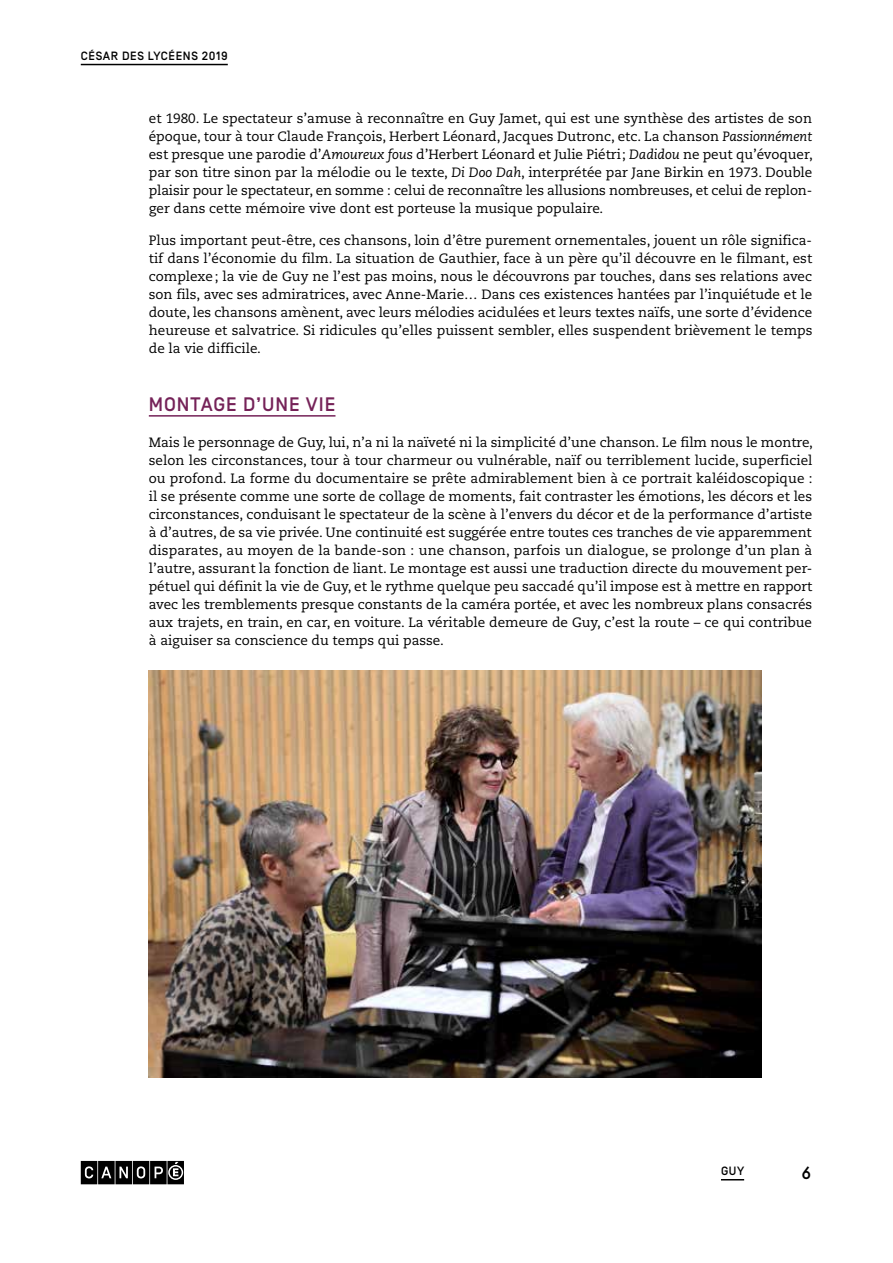
<style>
.page{position:relative;width:893px;height:1263px;background:#fff}
.page>*{position:absolute;margin:0;border:0;box-sizing:border-box;transform-origin:0 0}
.t1{font:500 19.5px "Simplon BP";letter-spacing:.05em;color:#752258}
.t2{font:500 18px "Simplon BP Mono";color:#000}
.t3{font:13.5px/18px "Caecilia LT Std";color:#000;text-align:justify}
.t4{font:500 12px "Simplon BP";letter-spacing:.05em;color:#000}
.s1{font-style:italic}
</style>
<div class="page">
<svg style="left:81px;top:1161px;width:103px;height:23px;background:#2f2f2f"></svg>
<hr style="left:81px;top:64px;width:147px;height:1px;background:#000">
<svg style="left:721px;top:1179px;width:23px;height:1px"></svg>
<hr style="left:149px;top:415px;width:186px;height:2px;background:#752258">
<img style="left:149px;top:671px;width:612px;height:406px">
<p class="t4" style="left:81px;top:49px;width:149px">CÉSAR DES LYCÉENS 2019</p>
<p class="t3" style="left:149px;top:110px;width:665px">et 1980. Le spectateur s’amuse à reconnaître en Guy Jamet, qui est une synthèse des artistes de son époque, tour à tour Claude François, Herbert Léonard, Jacques Dutronc, etc. La chanson <span class="s1">Passionnément </span>est presque une parodie d’<span class="s1">Amoureux fous</span> d’Herbert Léonard et Julie Piétri; <span class="s1">Dadidou</span> ne peut qu’évoquer, par son titre sinon par la mélodie ou le texte, <span class="s1">Di Doo Dah</span>, interprétée par Jane Birkin en 1973. Double plaisir pour le spectateur, en somme : celui de reconnaître les allusions nombreuses, et celui de replon&shy;ger dans cette mémoire vive dont est porteuse la musique populaire.</p>
<p class="t3" style="left:149px;top:231px;width:665px">Plus important peut-être, ces chansons, loin d’être purement ornementales, jouent un rôle significa&shy;tif dans l’économie du film. La situation de Gauthier, face à un père qu’il découvre en le filmant, est complexe; la vie de Guy ne l’est pas moins, nous le découvrons par touches, dans ses relations avec son fils, avec ses admiratrices, avec Anne-Marie… Dans ces existences hantées par l’inquiétude et le doute, les chansons amènent, avec leurs mélodies acidulées et leurs textes naïfs, une sorte d’évidence heureuse et salvatrice. Si ridicules qu’elles puissent sembler, elles suspendent brièvement le temps de la vie difficile.</p>
<h1 class="t1" style="left:149px;top:393px;width:188px">MONTAGE D’UNE VIE</h1>
<p class="t3" style="left:149px;top:434px;width:666px">Mais le personnage de Guy, lui, n’a ni la naïveté ni la simplicité d’une chanson. Le film nous le montre, selon les circonstances, tour à tour charmeur ou vulnérable, naïf ou terriblement lucide, superficiel ou profond. La forme du documentaire se prête admirablement bien à ce portrait kaléidoscopique : il se présente comme une sorte de collage de moments, fait contraster les émotions, les décors et les circonstances, conduisant le spectateur de la scène à l’envers du décor et de la performance d’artiste à d’autres, de sa vie privée. Une continuité est suggérée entre toutes ces tranches de vie apparemment disparates, au moyen de la bande-son : une chanson, parfois un dialogue, se prolonge d’un plan à l’autre, assurant la fonction de liant. Le montage est aussi une traduction directe du mouvement per&shy;pétuel qui définit la vie de Guy, et le rythme quelque peu saccadé qu’il impose est à mettre en rapport avec les tremblements presque constants de la caméra portée, et avec les nombreux plans consacrés aux trajets, en train, en car, en voiture. La véritable demeure de Guy, c’est la route – ce qui contribue à aiguiser sa conscience du temps qui passe.</p>
<p class="t4" style="left:721px;top:1164px;width:25px">GUY</p>
<h2 class="t2" style="left:801px;top:1161px;width:12px">6</h2>
</div>
